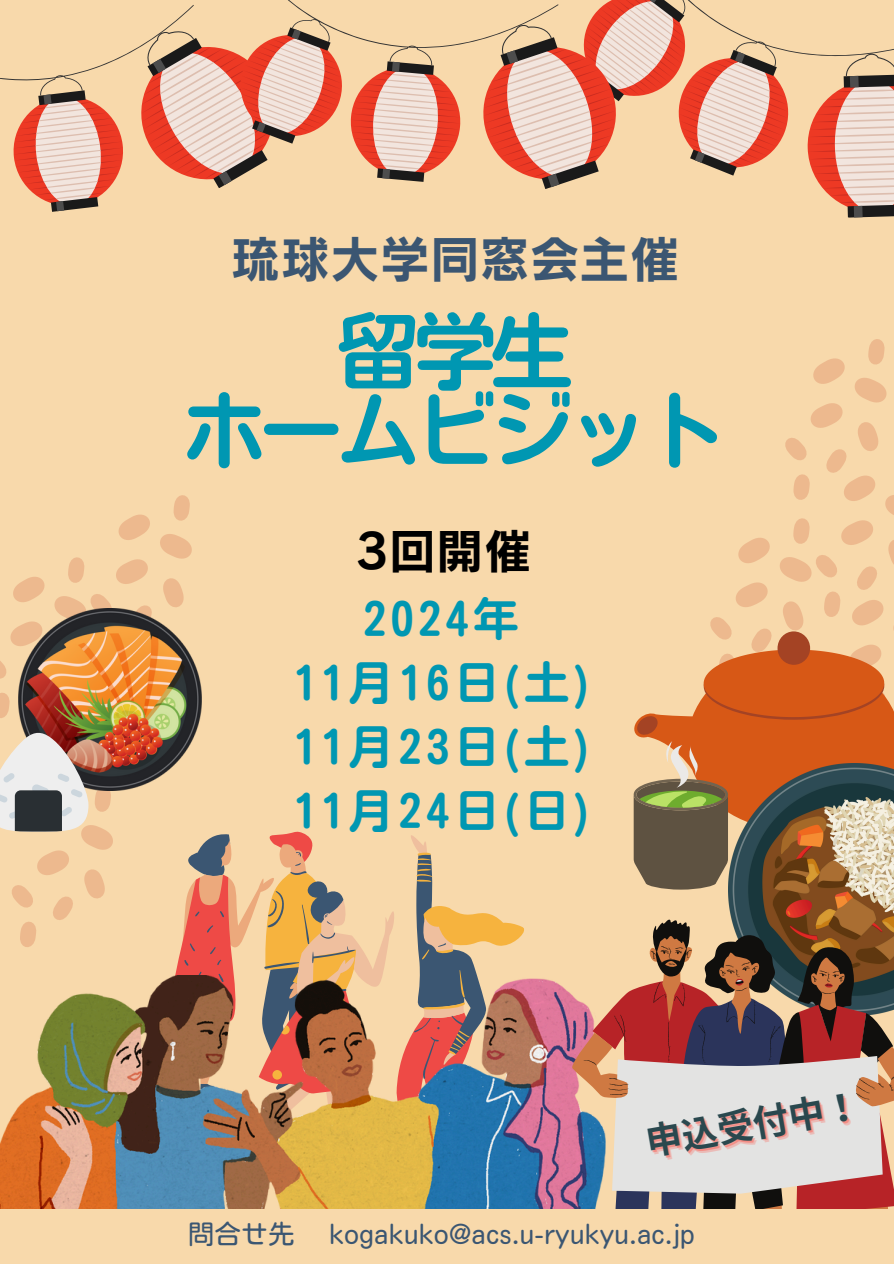
<style>
.page{position:relative;width:894px;height:1264px;background:#fff}
.page>*{position:absolute;margin:0;border:0;box-sizing:border-box;transform-origin:0 0}
.t1{font:83.55px/78.8px "Motoya Maru Std W5";letter-spacing:-.08em;color:#0097b2;text-align:center}
.t2{font:49.8px "Canva Rodin Cattleya Pro B";color:#3b5672}
.t3{font:47.4px "Canva Rodin Cattleya Pro B";color:#000}
.t4{font:45.9px/64.2px "Motoya Maru Miyabi Std W5";letter-spacing:.1em;color:#0097b2;text-align:center}
.t5{font:700 36.15px "Noto Sans CJ Ksc";color:#2a484e}
.t6{font:26.7px "Motoya Maru Std W3";color:#3b5672}
</style>
<div class="page">
<div style="left:0;top:0;width:893px;height:1263px;background:#f8d9ab"></div>
<svg style="left:198px;top:833px;width:326px;height:113px"></svg>
<svg style="left:175px;top:851px;width:303px;height:124px"></svg>
<img style="left:0;top:975px;width:582px;height:233px">
<img style="left:728px;top:889px;width:165px;height:30px">
<svg style="left:889px;top:85px;width:4px;height:132px"></svg>
<svg style="left:631px;top:0;width:258px;height:218px"></svg>
<svg style="left:642px;top:0;width:251px;height:85px"></svg>
<svg style="left:13px;top:47px;width:212px;height:165px"></svg>
<svg style="left:0;top:5px;width:208px;height:132px"></svg>
<svg style="left:0;top:495px;width:192px;height:223px"></svg>
<img style="left:19px;top:608px;width:182px;height:182px">
<svg style="left:0;top:731px;width:120px;height:216px"></svg>
<svg style="left:572px;top:975px;width:10px;height:132px"></svg>
<svg style="left:653px;top:919px;width:240px;height:14px"></svg>
<svg style="left:582px;top:933px;width:311px;height:275px;background:#ae9088"></svg>
<svg style="left:633px;top:339px;width:260px;height:550px"></svg>
<svg style="left:225px;top:0;width:406px;height:185px"></svg>
<svg style="left:234px;top:0;width:390px;height:185px"></svg>
<svg style="left:238px;top:0;width:362px;height:185px"></svg>
<svg style="left:242px;top:0;width:317px;height:189px"></svg>
<svg style="left:287px;top:0;width:277px;height:85px"></svg>
<p class="t2" style="left:230px;top:234px;width:450px">琉球大学同窓会主催</p>
<p class="t1" style="left:182px;top:312px;width:546px">留学生<br>ホームビジット</p>
<h1 class="t3" style="left:356px;top:527px;width:176px">3回開催</h1>
<h1 class="t4" style="left:293px;top:586px;width:297px">2024年<br>11月 16日(土)<br>11月23日(土)<br>11月24日(日)</h1>
<p class="t5" style="left:641px;top:1114px;width:218px;rotate:-10deg">申込受付中！</p>
<p class="t6" style="left:188px;top:1220px;width:108px">問合せ先</p>
<p class="t6" style="left:329px;top:1220px;width:367px">kogakuko@acs.u-ryukyu.ac.jp</p>
</div>
